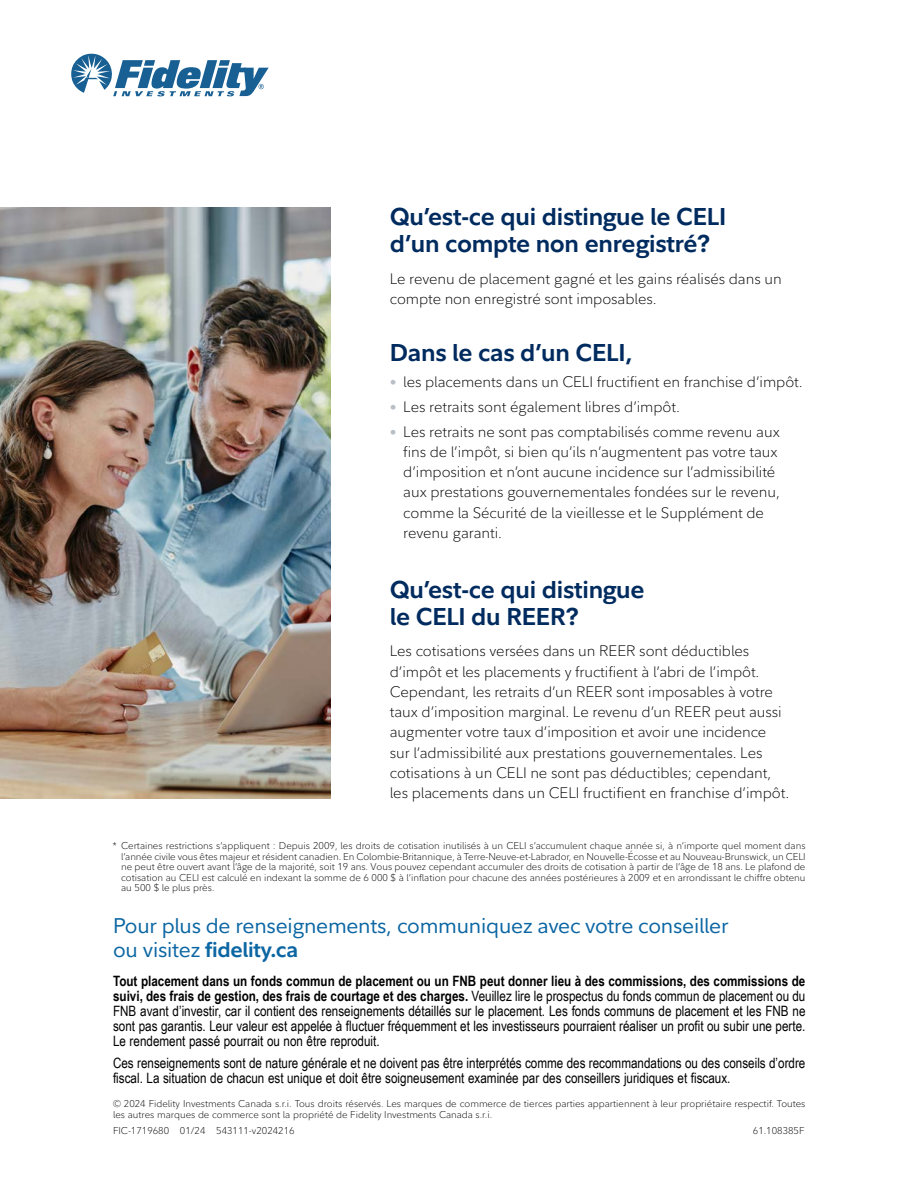
<style>
.page{position:relative;width:918px;height:1188px;background:#fff}
.page>*{position:absolute;margin:0;border:0;box-sizing:border-box;transform-origin:0 0}
.t1{font:700 24px/27px "Fidelity Sans";letter-spacing:-.01em;color:#002b5f}
.t2{font:21px/24px "Fidelity Sans";letter-spacing:-.01em;color:#0b66a3}
.t3{font:300 15px/20.2px "Fidelity Sans";letter-spacing:-.005em;color:#000}
.t4{font:14.25px/15px "Arial Narrow";color:#000;text-align:justify}
.t5{font:300 9.75px/10.5px "Fidelity Sans";color:#000}
.s1{font-size:13.5px;color:#b8bfc7}
.s2{font-weight:700}
</style>
<div class="page">
<svg style="left:71px;top:54px;width:198px;height:42px"></svg>
<img style="left:0;top:207px;width:331px;height:591px">
<h1 class="t1" style="left:390px;top:203px;width:338px">Qu’est-ce qui distingue le CELI d’un compte non enregistré?</h1>
<p class="t3" style="left:390px;top:268px;width:393px">Le revenu de placement gagné et les gains réalisés dans un compte non enregistré sont imposables.</p>
<h1 class="t1" style="left:390px;top:338px;width:245px">Dans le cas d’un CELI,</h1>
<p class="t3" style="left:390px;top:372px;width:414px"><span class="s1">•</span> les placements dans un CELI fructifient en franchise d’impôt.</p>
<p class="t3" style="left:390px;top:397px;width:292px"><span class="s1">•</span> Les retraits sont également libres d’impôt.</p>
<p class="t3" style="left:403px;top:421px;width:378px;text-indent:-14px"><span class="s1">•</span> Les retraits ne sont pas comptabilisés comme revenu aux fins de l’impôt, si bien qu’ils n’augmentent pas votre taux d’imposition et n’ont aucune incidence sur l’admissibilité aux prestations gouvernementales fondées sur le revenu, comme la Sécurité de la vieillesse et le Supplément de revenu garanti.</p>
<h1 class="t1" style="left:390px;top:575px;width:256px">Qu’est-ce qui distingue le CELI du REER?</h1>
<p class="t3" style="left:390px;top:641px;width:401px">Les cotisations versées dans un REER sont déductibles d’impôt et les placements y fructifient à l’abri de l’impôt.<br>Cependant, les retraits d’un REER sont imposables à votre taux d’imposition marginal. Le revenu d’un REER peut aussi augmenter votre taux d’imposition et avoir une incidence sur l’admissibilité aux prestations gouvernementales. Les cotisations à un CELI ne sont pas déductibles; cependant, les placements dans un CELI fructifient en franchise d’impôt.</p>
<p class="t5" style="left:121px;top:841px;width:686px;text-align:justify;text-indent:-9px">* Certaines restrictions s’appliquent : Depuis 2009, les droits de cotisation inutilisés à un CELI s’accumulent chaque année si, à n’importe quel moment dans l’année civile vous êtes majeur et résident canadien. En Colombie-Britannique, à Terre-Neuve-et-Labrador, en Nouvelle-Écosse et au Nouveau-Brunswick, un CELI ne peut être ouvert avant l’âge de la majorité, soit 19 ans. Vous pouvez cependant accumuler des droits de cotisation à partir de l’âge de 18 ans. Le plafond de cotisation au CELI est calculé en indexant la somme de 6 000 $ à l’inflation pour chacune des années postérieures à 2009 et en arrondissant le chiffre obtenu au 500 $ le plus près.</p>
<h2 class="t2" style="left:113px;top:914px;width:617px">Pour plus de renseignements, communiquez avec votre conseiller ou visitez <span class="s2">fidelity.ca</span></h2>
<p class="t4" style="left:113px;top:972px;width:694px"><span class="s2">Tout placement dans un fonds commun de placement ou un FNB peut donner lieu à des commissions, des commissions de suivi, des frais de gestion, des frais de courtage et des charges.</span> Veuillez lire le prospectus du fonds commun de placement ou du FNB avant d’investir, car il contient des renseignements détaillés sur le placement. Les fonds communs de placement et les FNB ne sont pas garantis. Leur valeur est appelée à fluctuer fréquemment et les investisseurs pourraient réaliser un profit ou subir une perte.<br>Le rendement passé pourrait ou non être reproduit.</p>
<p class="t4" style="left:113px;top:1055px;width:694px">Ces renseignements sont de nature générale et ne doivent pas être interprétés comme des recommandations ou des conseils d’ordre fiscal. La situation de chacun est unique et doit être soigneusement examinée par des conseillers juridiques et fiscaux.</p>
<p class="t5" style="left:113px;top:1098px;width:694px">© 2024 Fidelity Investments Canada s.r.i. Tous droits réservés. Les marques de commerce de tierces parties appartiennent à leur propriétaire respectif. Toutes les autres marques de commerce sont la propriété de Fidelity Investments Canada s.r.i.</p>
<p class="t5" style="left:113px;top:1125px;width:183px">FIC-1719680 01/24 543111-v2024216</p>
<p class="t5" style="left:753px;top:1125px;width:53px">61.108385F</p>
</div>
